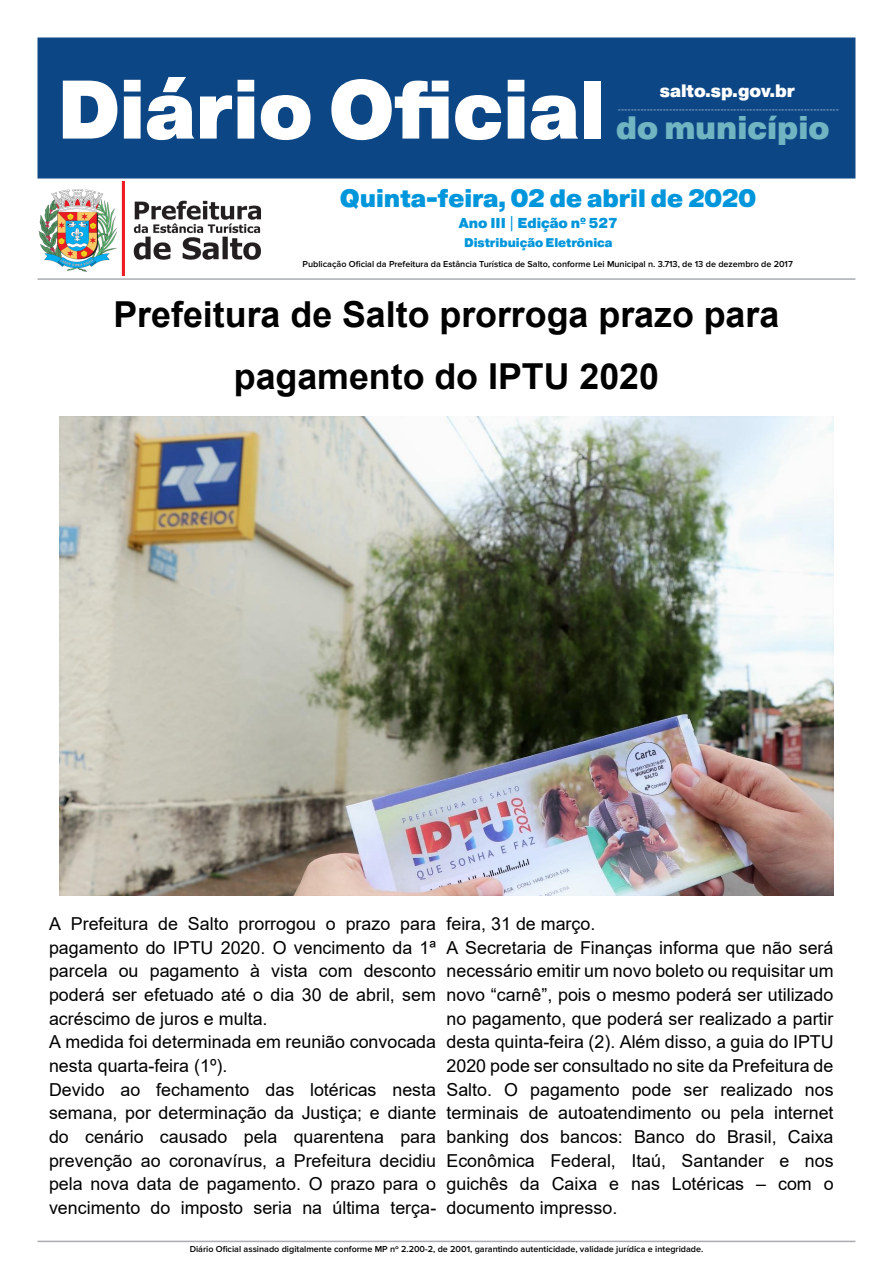
<style>
.page{position:relative;width:893px;height:1263px;background:#fff}
.page>*{position:absolute;margin:0;border:0;box-sizing:border-box;transform-origin:0 0}
.t1{font:900 82.8px "Pragmatica Ext";color:#fff;scale:.83 1}
.t2{font:700 35.85px/61.7px "Arial";color:#000;text-align:center}
.t3{font:900 32.4px "Pragmatica Ext";color:#71b5c2;scale:.83 1}
.t4{font:900 25.2px "Pragmatica Ext";color:#0096db;scale:.83 1}
.t5{font:900 18px "Pragmatica Ext";color:#fff;scale:.83 1}
.t6{font:17.85px/23.7px "Arial";color:#000}
.t7{font:900 14.4px "Pragmatica Ext";color:#0096db;scale:.83 1}
.t8{font:900 12.6px "Pragmatica Ext";color:#0096db;scale:.83 1}
.t9{font:600 9px "Proxima Nova";color:#000}
.t10{font:9px "Minion Pro";color:#fff}
</style>
<div class="page">
<div style="left:38px;top:38px;width:817px;height:140px;background:#0c4685"></div>
<img style="left:38px;top:181px;width:223px;height:95px">
<hr style="left:38px;top:278px;width:817px;height:2px;background:#aaacaf">
<svg style="left:163px;top:77px;width:23px;height:15px"></svg>
<hr style="left:37px;top:1241px;width:818px;height:1px;background:#aaacaf">
<img style="left:59px;top:417px;width:775px;height:479px">
<h1 class="t1" style="left:57px;top:55px;width:662px">Diário Oficial</h1>
<p class="t5" style="left:660px;top:79px;width:164px">salto.sp.gov.br</p>
<p class="t10" style="left:618px;top:103px;width:223px">---------------------------------------------------------------------</p>
<h3 class="t3" style="left:616px;top:107px;width:259px">do município</h3>
<h3 class="t4" style="left:340px;top:182px;width:502px">Quinta-feira, 02 de abril de 2020</h3>
<p class="t7" style="left:459px;top:214px;width:193px">Ano III | Edição nº 527</p>
<p class="t9" style="left:303px;top:259px;width:492px">Publicação Oficial da Prefeitura da Estância Turística de Salto, conforme Lei Municipal n. 3.713, de 13 de dezembro de 2017</p>
<p class="t8" style="left:464px;top:234px;width:180px">Distribuição Eletrônica</p>
<p class="t2" style="left:113px;top:284px;width:667px">Prefeitura de Salto prorroga prazo para pagamento do IPTU 2020</p>
<p class="t6" style="left:49px;top:912px;width:389px">A Prefeitura de Salto prorrogou o prazo para pagamento do IPTU 2020. O vencimento da 1ª parcela ou pagamento à vista com desconto poderá ser efetuado até o dia 30 de abril, sem acréscimo de juros e multa.<br>A medida foi determinada em reunião convocada nesta quarta-feira (1º).<br>Devido ao fechamento das lotéricas nesta semana, por determinação da Justiça; e diante do cenário causado pela quarentena para prevenção ao coronavírus, a Prefeitura decidiu pela nova data de pagamento. O prazo para o vencimento do imposto seria na última terça-</p>
<p class="t6" style="left:446px;top:912px;width:389px">feira, 31 de março.<br>A Secretaria de Finanças informa que não será necessário emitir um novo boleto ou requisitar um novo “carnê”, pois o mesmo poderá ser utilizado no pagamento, que poderá ser realizado a partir desta quinta-feira (2). Além disso, a guia do IPTU 2020 pode ser consultado no site da Prefeitura de Salto. O pagamento pode ser realizado nos terminais de autoatendimento ou pela internet banking dos bancos: Banco do Brasil, Caixa Econômica Federal, Itaú, Santander e nos guichês da Caixa e nas Lotéricas – com o documento impresso.</p>
<p class="t9" style="left:190px;top:1244px;width:515px">Diário Oficial assinado digitalmente conforme MP nº 2.200-2, de 2001, garantindo autenticidade, validade jurídica e integridade.</p>
</div>
